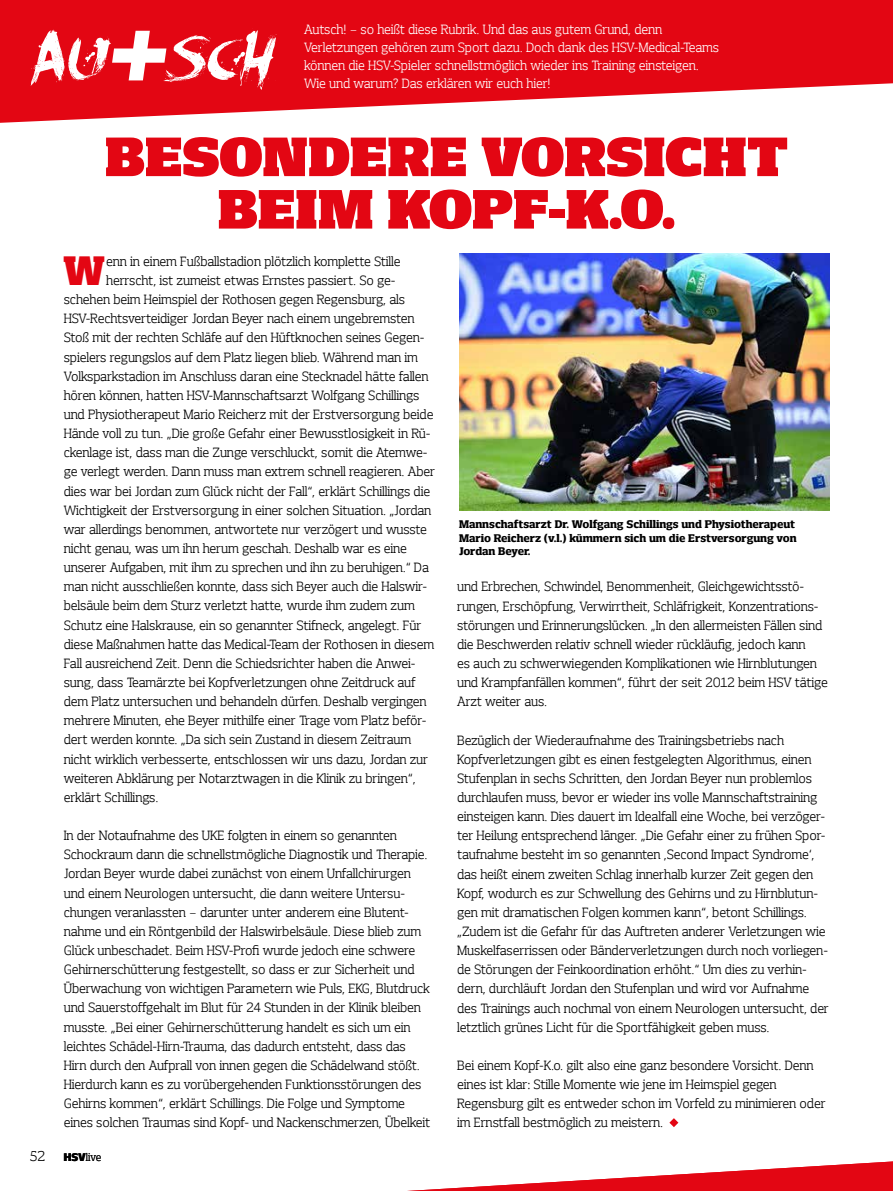
<style>
.page{position:relative;width:893px;height:1191px;background:#fff}
.page>*{position:absolute;margin:0;border:0;box-sizing:border-box;transform-origin:0 0}
.t1{font:italic 67.8px "Face Your Fears";color:#fff}
.t2{font:800 52.8px/52.5px "Hsv Slab";letter-spacing:-.01em;color:#e30613;text-align:center}
.t3{font:800 39px "Hsv Slab";color:#e30613}
.t4{font:300 13.5px "Hsv Slab";color:#000}
.t5{font:300 12.75px/19.2px "Hsv Slab";letter-spacing:-.01em;color:#000}
.t6{font:300 12.75px/18px "Hsv Slab";letter-spacing:-.01em;color:#fff}
.t7{font:700 10.5px/13.5px "Hsv Slab";color:#000}
.t8{font:300 10.5px "Hsv Slab";color:#000}
.s1{font-family:"Hsv Sans";font-weight:800}
</style>
<div class="page">
<svg style="left:0;top:0;width:893px;height:123px;fill:#e30613"></svg>
<svg style="left:112px;top:31px;width:54px;height:49px"></svg>
<svg style="left:669px;top:1118px;width:9px;height:9px"></svg>
<svg style="left:407px;top:1161px;width:486px;height:30px"></svg>
<img style="left:459px;top:253px;width:370px;height:257px">
<h1 class="t1" style="left:29px;top:13px;width:243px">Au sch</h1>
<p class="t6" style="left:304px;top:21px;width:417px">Autsch! – so heißt diese Rubrik. Und das aus gutem Grund, denn Verletzungen gehören zum Sport dazu. Doch dank des HSV-Medical-Teams können die HSV-Spieler schnellstmöglich wieder ins Training einsteigen.<br>Wie und warum? Das erklären wir euch hier!</p>
<h2 class="t2" style="left:105px;top:132px;width:685px">BESONDERE VORSICHT<br>BEIM KOPF-K.O.</h2>
<h3 class="t3" style="left:63px;top:247px;width:43px">W</h3>
<p class="t5" style="left:106px;top:252px;width:296px">enn in einem Fußballstadion plötzlich komplette Stille</p>
<p class="t5" style="left:106px;top:271px;width:291px">herrscht, ist zumeist etwas Ernstes passiert. So ge-</p>
<p class="t5" style="left:64px;top:290px;width:343px">schehen beim Heimspiel der Rothosen gegen Regensburg, als</p>
<p class="t5" style="left:64px;top:309px;width:352px">HSV-Rechtsverteidiger Jordan Beyer nach einem ungebremsten</p>
<p class="t5" style="left:64px;top:328px;width:362px">Stoß mit der rechten Schläfe auf den Hüftknochen seines Gegen-</p>
<p class="t5" style="left:64px;top:348px;width:356px">spielers regungslos auf dem Platz liegen blieb. Während man im</p>
<p class="t5" style="left:64px;top:367px;width:366px">Volksparkstadion im Anschluss daran eine Stecknadel hätte fallen</p>
<p class="t5" style="left:64px;top:386px;width:357px">hören können, hatten HSV-Mannschaftsarzt Wolfgang Schillings</p>
<p class="t5" style="left:64px;top:405px;width:371px">und Physiotherapeut Mario Reicherz mit der Erstversorgung beide</p>
<p class="t5" style="left:64px;top:424px;width:368px">Hände voll zu tun. „Die große Gefahr einer Bewusstlosigkeit in Rü-</p>
<p class="t5" style="left:64px;top:443px;width:365px">ckenlage ist, dass man die Zunge verschluckt, somit die Atemwe-</p>
<p class="t5" style="left:64px;top:462px;width:373px">ge verlegt werden. Dann muss man extrem schnell reagieren. Aber</p>
<p class="t5" style="left:64px;top:482px;width:368px">dies war bei Jordan zum Glück nicht der Fall“, erklärt Schillings die</p>
<p class="t5" style="left:64px;top:501px;width:369px">Wichtigkeit der Erstversorgung in einer solchen Situation. „Jordan</p>
<p class="t5" style="left:64px;top:520px;width:365px">war allerdings benommen, antwortete nur verzögert und wusste</p>
<p class="t5" style="left:64px;top:539px;width:345px">nicht genau, was um ihn herum geschah. Deshalb war es eine</p>
<p class="t5" style="left:64px;top:558px;width:367px">unserer Aufgaben, mit ihm zu sprechen und ihn zu beruhigen.“ Da</p>
<p class="t5" style="left:64px;top:577px;width:365px">man nicht ausschließen konnte, dass sich Beyer auch die Halswir-</p>
<p class="t5" style="left:64px;top:596px;width:353px">belsäule beim dem Sturz verletzt hatte, wurde ihm zudem zum</p>
<p class="t5" style="left:64px;top:616px;width:359px">Schutz eine Halskrause, ein so genannter Stifneck, angelegt. Für</p>
<p class="t5" style="left:64px;top:635px;width:372px">diese Maßnahmen hatte das Medical-Team der Rothosen in diesem</p>
<p class="t5" style="left:64px;top:654px;width:353px">Fall ausreichend Zeit. Denn die Schiedsrichter haben die Anwei-</p>
<p class="t5" style="left:64px;top:673px;width:353px">sung, dass Teamärzte bei Kopfverletzungen ohne Zeitdruck auf</p>
<p class="t5" style="left:64px;top:692px;width:364px">dem Platz untersuchen und behandeln dürfen. Deshalb vergingen</p>
<p class="t5" style="left:64px;top:711px;width:364px">mehrere Minuten, ehe Beyer mithilfe einer Trage vom Platz beför-</p>
<p class="t5" style="left:64px;top:730px;width:349px">dert werden konnte. „Da sich sein Zustand in diesem Zeitraum</p>
<p class="t5" style="left:64px;top:750px;width:366px">nicht wirklich verbesserte, entschlossen wir uns dazu, Jordan zur</p>
<p class="t5" style="left:64px;top:769px;width:353px">weiteren Abklärung per Notarztwagen in die Klinik zu bringen“,</p>
<p class="t5" style="left:64px;top:788px;width:96px">erklärt Schillings.</p>
<p class="t5" style="left:64px;top:826px;width:368px">In der Notaufnahme des UKE folgten in einem so genannten Schockraum dann die schnellstmögliche Diagnostik und Therapie.<br>Jordan Beyer wurde dabei zunächst von einem Unfallchirurgen und einem Neurologen untersucht, die dann weitere Untersu&shy;chungen veranlassten – darunter unter anderem eine Blutent&shy;nahme und ein Röntgenbild der Halswirbelsäule. Diese blieb zum Glück unbeschadet. Beim HSV-Profi wurde jedoch eine schwere Gehirnerschütterung festgestellt, so dass er zur Sicherheit und Überwachung von wichtigen Parametern wie Puls, EKG, Blutdruck und Sauerstoffgehalt im Blut für 24 Stunden in der Klinik bleiben musste. „Bei einer Gehirnerschütterung handelt es sich um ein leichtes Schädel-Hirn-Trauma, das dadurch entsteht, dass das Hirn durch den Aufprall von innen gegen die Schädelwand stößt.<br>Hierdurch kann es zu vorübergehenden Funktionsstörungen des Gehirns kommen“, erklärt Schillings. Die Folge und Symptome eines solchen Traumas sind Kopf- und Nackenschmerzen, Übelkeit</p>
<p class="t4" style="left:30px;top:1148px;width:17px">52</p>
<p class="t8" style="left:64px;top:1151px;width:39px"><span class="s1">HSV</span>live</p>
<p class="t7" style="left:459px;top:518px;width:339px">Mannschaftsarzt Dr. Wolfgang Schillings und Physiotherapeut<br>Mario Reicherz (v.l.) kümmern sich um die Erstversorgung von<br>Jordan Beyer.</p>
<p class="t5" style="left:457px;top:577px;width:372px">und Erbrechen, Schwindel, Benommenheit, Gleichgewichtsstö&shy;rungen, Erschöpfung, Verwirrtheit, Schläfrigkeit, Konzentrations&shy;störungen und Erinnerungslücken. „In den allermeisten Fällen sind die Beschwerden relativ schnell wieder rückläufig, jedoch kann<br>es auch zu schwerwiegenden Komplikationen wie Hirnblutungen und Krampfanfällen kommen“, führt der seit 2012 beim HSV tätige Arzt weiter aus.</p>
<p class="t5" style="left:457px;top:730px;width:373px">Bezüglich der Wiederaufnahme des Trainingsbetriebs nach Kopfverletzungen gibt es einen festgelegten Algorithmus, einen Stufenplan in sechs Schritten, den Jordan Beyer nun problemlos durchlaufen muss, bevor er wieder ins volle Mannschaftstraining einsteigen kann. Dies dauert im Idealfall eine Woche, bei verzöger&shy;ter Heilung entsprechend länger. „Die Gefahr einer zu frühen Spor&shy;taufnahme besteht im so genannten ,Second Impact Syndrome‘, das heißt einem zweiten Schlag innerhalb kurzer Zeit gegen den Kopf, wodurch es zur Schwellung des Gehirns und zu Hirnblutun&shy;gen mit dramatischen Folgen kommen kann“, betont Schillings. „Zudem ist die Gefahr für das Auftreten anderer Verletzungen wie Muskelfaserrissen oder Bänderverletzungen durch noch vorliegen&shy;de Störungen der Feinkoordination erhöht.“ Um dies zu verhin&shy;dern, durchläuft Jordan den Stufenplan und wird vor Aufnahme des Trainings auch nochmal von einem Neurologen untersucht, der letztlich grünes Licht für die Sportfähigkeit geben muss.</p>
<p class="t5" style="left:457px;top:1056px;width:370px">Bei einem Kopf-K.o. gilt also eine ganz besondere Vorsicht. Denn eines ist klar: Stille Momente wie jene im Heimspiel gegen Regensburg gilt es entweder schon im Vorfeld zu minimieren oder im Ernstfall bestmöglich zu meistern.</p>
</div>
